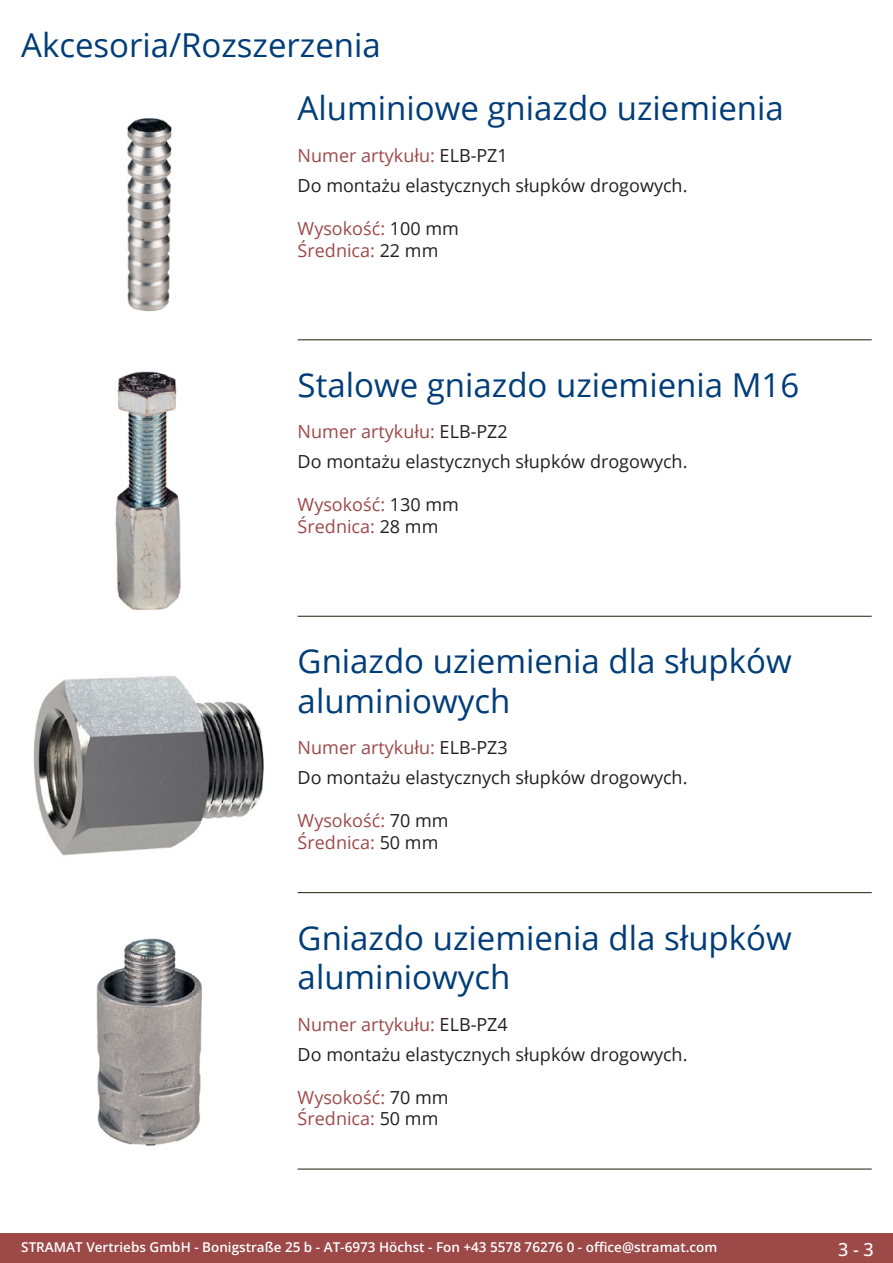
<style>
.page{position:relative;width:893px;height:1263px;background:#fff}
.page>*{position:absolute;margin:0;border:0;box-sizing:border-box;transform-origin:0 0}
.Produkttitel{font:33px/39.6px "Open Sans";color:#003d78}
.RastTitel{font:33px "Open Sans";color:#003d78}
.Beschreibung_Text{font:18px "Open Sans";color:#231f20}
.Beschreibung_Text-2{font:18px/21.6px "Open Sans";color:#9c4948}
.TechDaten_Überschrif{font:18px "Open Sans";color:#9c4948}
.t1{font:500 18px "Open Sans";color:#fff}
.t2{font:600 13.5px "Open Sans";color:#fff}
.s1{color:#231f20}
</style>
<div class="page">
<div style="left:0;top:1233px;width:893px;height:30px;background:#9c4948"></div>
<hr style="left:298px;top:340px;width:574px;height:1px;background:#201d08">
<hr style="left:298px;top:616px;width:574px;height:1px;background:#201d08">
<hr style="left:298px;top:892px;width:574px;height:1px;background:#201d08">
<hr style="left:298px;top:1169px;width:574px;height:1px;background:#201d08">
<img style="left:127px;top:118px;width:45px;height:194px">
<img style="left:115px;top:371px;width:66px;height:239px">
<img style="left:33px;top:676px;width:231px;height:180px">
<img style="left:96px;top:938px;width:106px;height:208px">
<p class="RastTitel" style="left:21px;top:22px;width:361px">Akcesoria/Rozszerzenia</p>
<p class="Produkttitel" style="left:298px;top:88px;width:488px">Aluminiowe gniazdo uziemienia</p>
<p class="TechDaten_Überschrif" style="left:298px;top:143px;width:212px">Numer artykułu: <span class="s1">ELB-PZ1</span></p>
<p class="Beschreibung_Text" style="left:298px;top:173px;width:391px">Do montażu elastycznych słupków drogowych.</p>
<p class="Beschreibung_Text-2" style="left:298px;top:217px;width:163px">Wysokość: <span class="s1">100 mm<br></span>Średnica: <span class="s1">22 mm</span></p>
<p class="Produkttitel" style="left:298px;top:364px;width:503px">Stalowe gniazdo uziemienia M16</p>
<p class="TechDaten_Überschrif" style="left:298px;top:420px;width:212px">Numer artykułu: <span class="s1">ELB-PZ2</span></p>
<p class="Beschreibung_Text" style="left:298px;top:449px;width:391px">Do montażu elastycznych słupków drogowych.</p>
<p class="Beschreibung_Text-2" style="left:298px;top:494px;width:163px">Wysokość: <span class="s1">130 mm<br></span>Średnica: <span class="s1">28 mm</span></p>
<p class="Produkttitel" style="left:298px;top:640px;width:496px">Gniazdo uziemienia dla słupków aluminiowych</p>
<p class="TechDaten_Überschrif" style="left:298px;top:735px;width:212px">Numer artykułu: <span class="s1">ELB-PZ3</span></p>
<p class="Beschreibung_Text" style="left:298px;top:765px;width:391px">Do montażu elastycznych słupków drogowych.</p>
<p class="Beschreibung_Text-2" style="left:298px;top:810px;width:152px">Wysokość: <span class="s1">70 mm<br></span>Średnica: <span class="s1">50 mm</span></p>
<p class="Produkttitel" style="left:298px;top:917px;width:496px">Gniazdo uziemienia dla słupków aluminiowych</p>
<p class="TechDaten_Überschrif" style="left:298px;top:1012px;width:212px">Numer artykułu: <span class="s1">ELB-PZ4</span></p>
<p class="Beschreibung_Text" style="left:298px;top:1042px;width:391px">Do montażu elastycznych słupków drogowych.</p>
<p class="Beschreibung_Text-2" style="left:298px;top:1086px;width:152px">Wysokość: <span class="s1">70 mm<br></span>Średnica: <span class="s1">50 mm</span></p>
<p class="t2" style="left:21px;top:1238px;width:698px">STRAMAT Vertriebs GmbH - Bonigstraße 25 b - AT-6973 Höchst - Fon +43 5578 76276 0 - office@stramat.com</p>
<p class="t1" style="left:838px;top:1237px;width:37px">3 - 3</p>
</div>
